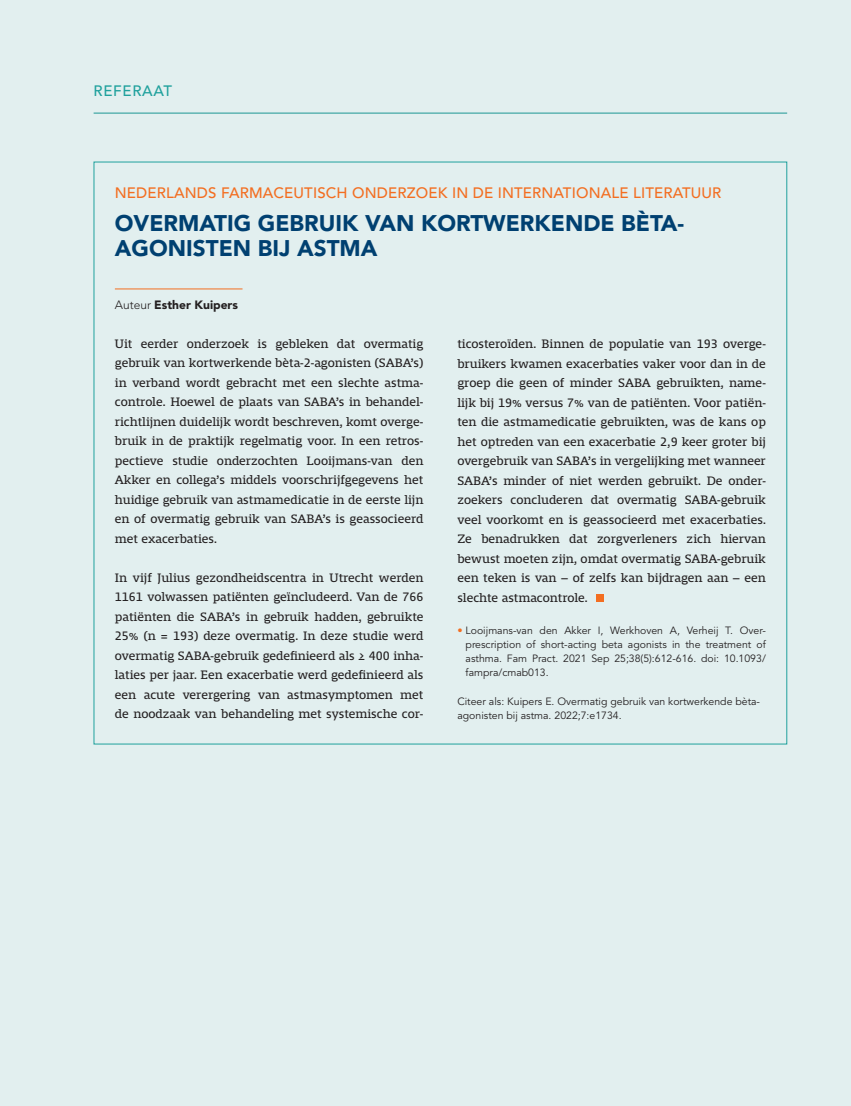
<style>
.page{position:relative;width:851px;height:1106px;background:#fff}
.page>*{position:absolute;margin:0;border:0;box-sizing:border-box;transform-origin:0 0}
.t1{font:900 22.5px/25.5px "Avenir LT Std";color:#004071}
.t2{font:500 15px "Avenir LT Std";letter-spacing:.01em;color:#f36e21}
.t3{font:500 15px "Avenir LT Std";letter-spacing:.045em;color:#20a19d}
.t4{font:12.75px/19.5px "Mislab Std";color:#231f20;text-align:justify}
.t5{font:900 12px "Avenir LT Std";color:#231f20}
.t6{font:10.5px/14.2px "Avenir LT Std";color:#231f20;text-align:justify}
.s1{font-weight:300}
.s2{color:#f36e21}
</style>
<div class="page">
<div style="left:0;top:0;width:850px;height:1106px;background:#e2efef"></div>
<hr style="left:94px;top:113px;width:693px;height:1px;background:#20a19d">
<hr style="left:115px;top:288px;width:127px;height:1px;background:#f36e21">
<div style="left:596px;top:594px;width:8px;height:8px;background:#f36e21"></div>
<p class="t3" style="left:94px;top:83px;width:80px">REFERAAT</p>
<p class="t2" style="left:115px;top:184px;width:608px">NEDERLANDS FARMACEUTISCH ONDERZOEK IN DE INTERNATIONALE LITERATUUR</p>
<h1 class="t1" style="left:115px;top:210px;width:570px">OVERMATIG GEBRUIK VAN KORTWERKENDE BÈTA-<br>AGONISTEN BIJ ASTMA</h1>
<p class="t5" style="left:115px;top:297px;width:125px"><span class="s1">Auteur</span> Esther Kuipers</p>
<p class="t4" style="left:115px;top:334px;width:310px">Uit eerder onderzoek is gebleken dat overmatig gebruik van kortwerkende bèta-2-agonisten (SABA’s) in verband wordt gebracht met een slechte astma&shy;controle. Hoewel de plaats van SABA’s in behandel&shy;richtlijnen duidelijk wordt beschreven, komt overge&shy;bruik in de praktijk regelmatig voor. In een retros&shy;pectieve studie onderzochten Looijmans-van den Akker en collega’s middels voorschrijfgegevens het huidige gebruik van astmamedicatie in de eerste lijn en of overmatig gebruik van SABA’s is geassocieerd met exacerbaties.</p>
<p class="t4" style="left:115px;top:568px;width:310px">In vijf Julius gezondheidscentra in Utrecht werden 1161 volwassen patiënten geïncludeerd. Van de 766 patiënten die SABA’s in gebruik hadden, gebruikte 25% (n = 193) deze overmatig. In deze studie werd overmatig SABA-gebruik gedefinieerd als ≥ 400 inha&shy;laties per jaar. Een exacerbatie werd gedefinieerd als een acute verergering van astmasymptomen met de noodzaak van behandeling met systemische cor-</p>
<p class="t4" style="left:457px;top:334px;width:310px">ticosteroïden. Binnen de populatie van 193 overge&shy;bruikers kwamen exacerbaties vaker voor dan in de groep die geen of minder SABA gebruikten, name&shy;lijk bij 19% versus 7% van de patiënten. Voor patiën&shy;ten die astmamedicatie gebruikten, was de kans op het optreden van een exacerbatie 2,9 keer groter bij overgebruik van SABA’s in vergelijking met wanneer SABA’s minder of niet werden gebruikt. De onder&shy;zoekers concluderen dat overmatig SABA-gebruik veel voorkomt en is geassocieerd met exacerbaties.<br>Ze benadrukken dat zorgverleners zich hiervan bewust moeten zijn, omdat overmatig SABA-gebruik een teken is van – of zelfs kan bijdragen aan – een slechte astmacontrole.</p>
<p class="t6" style="left:465px;top:623px;width:302px;text-indent:-8px"><span class="s2">•</span> Looijmans-van den Akker I, Werkhoven A, Verheij T. Over&shy;prescription of short-acting beta agonists in the treatment of asthma. Fam Pract. 2021 Sep 25;38(5):612-616. doi: 10.1093/ fampra/cmab013.</p>
<p class="t6" style="left:457px;top:694px;width:304px">Citeer als: Kuipers E. Overmatig gebruik van kortwerkende bèta&shy;agonisten bij astma. 2022;7:e1734.</p>
</div>
